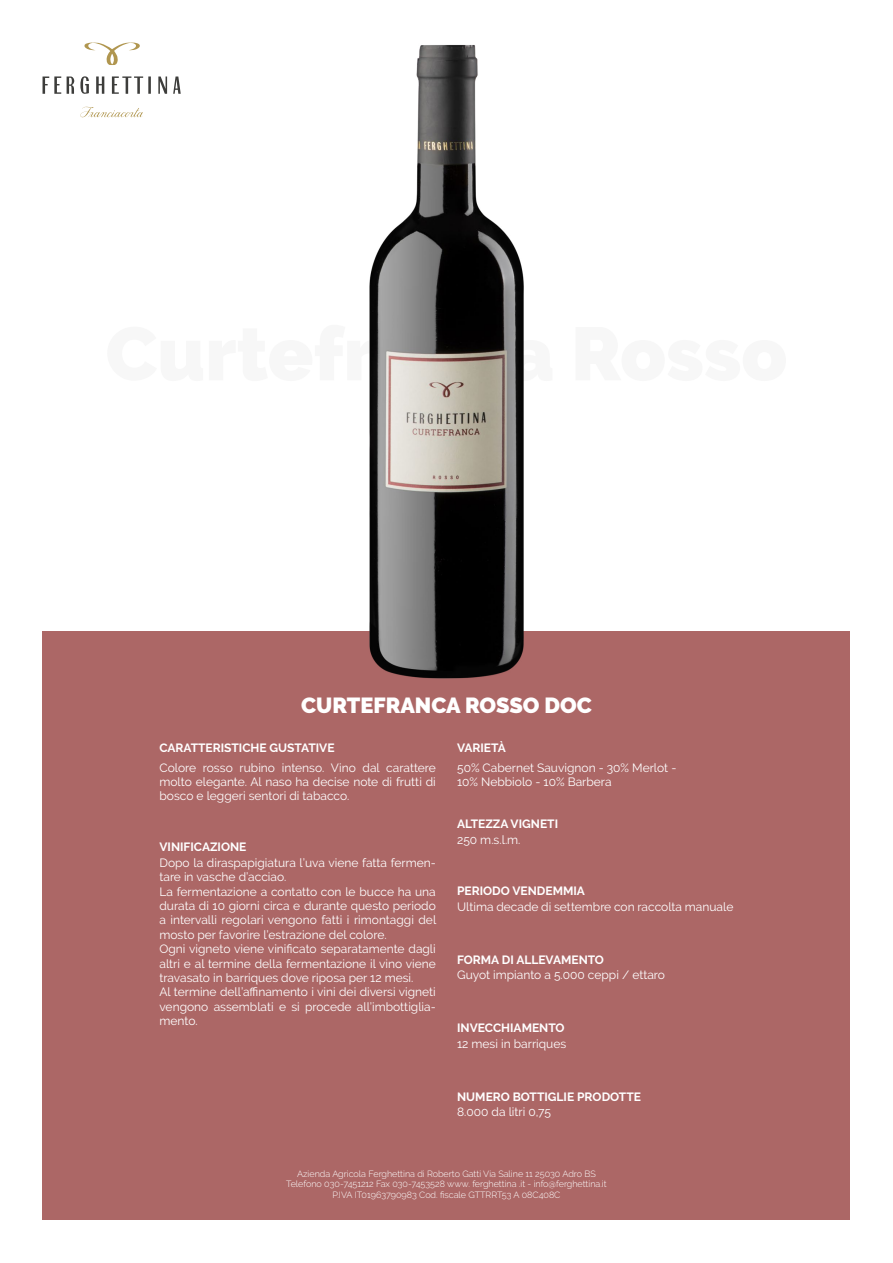
<style>
.page{position:relative;width:893px;height:1263px;background:#fff}
.page>*{position:absolute;margin:0;border:0;box-sizing:border-box;transform-origin:0 0}
.t1{font:900 21.75px "Raleway";color:#fff}
.t2{font:12px/14.4px "Raleway";color:#fff}
.t3{font:700 12px "Raleway";color:#fff}
.t4{font:300 9px/10.8px "Raleway";color:#fff;text-align:center}
</style>
<div class="page">
<div style="left:43px;top:631px;width:807px;height:589px;background:#ac6766"></div>
<img style="left:369px;top:45px;width:155px;height:634px">
<svg style="left:84px;top:42px;width:56px;height:23px"></svg>
<svg style="left:43px;top:76px;width:18px;height:18px"></svg>
<svg style="left:67px;top:77px;width:7px;height:17px"></svg>
<svg style="left:112px;top:76px;width:31px;height:18px"></svg>
<hr style="left:148px;top:76px;width:3px;height:18px;background:#3d3d3b">
<svg style="left:96px;top:76px;width:8px;height:18px"></svg>
<svg style="left:80px;top:76px;width:9px;height:18px"></svg>
<svg style="left:173px;top:77px;width:8px;height:17px"></svg>
<svg style="left:158px;top:76px;width:9px;height:18px"></svg>
<svg style="left:80px;top:107px;width:63px;height:11px"></svg>
<h1 class="t1" style="left:301px;top:693px;width:292px">CURTEFRANCA ROSSO DOC</h1>
<p class="t3" style="left:159px;top:741px;width:177px">CARATTERISTICHE GUSTATIVE</p>
<p class="t2" style="left:159px;top:760px;width:278px;text-align:justify">Colore rosso rubino intenso. Vino dal carattere molto elegante. Al naso ha decise note di frutti di bosco e leggeri sentori di tabacco.</p>
<p class="t3" style="left:159px;top:840px;width:89px">VINIFICAZIONE</p>
<p class="t2" style="left:159px;top:855px;width:278px">Dopo la diraspapigiatura l’uva viene fatta fermen&shy;tare in vasche d’acciao.<br>La fermentazione a contatto con le bucce ha una durata di 10 giorni circa e durante questo periodo a intervalli regolari vengono fatti i rimontaggi del mosto per favorire l’estrazione del colore.<br>Ogni vigneto viene vinificato separatamente dagli altri e al termine della fermentazione il vino viene travasato in barriques dove riposa per 12 mesi.<br>Al termine dell’affinamento i vini dei diversi vigneti vengono assemblati e si procede all’imbottiglia&shy;mento.</p>
<p class="t3" style="left:457px;top:741px;width:50px">VARIETÀ</p>
<p class="t2" style="left:457px;top:760px;width:221px">50% Cabernet Sauvignon - 30% Merlot -<br>10% Nebbiolo - 10% Barbera</p>
<p class="t3" style="left:457px;top:817px;width:102px">ALTEZZA VIGNETI</p>
<p class="t2" style="left:457px;top:832px;width:65px">250 m.s.l.m.</p>
<p class="t3" style="left:457px;top:884px;width:129px">PERIODO VENDEMMIA</p>
<p class="t2" style="left:457px;top:900px;width:278px">Ultima decade di settembre con raccolta manuale</p>
<p class="t3" style="left:457px;top:952px;width:148px">FORMA DI ALLEVAMENTO</p>
<p class="t2" style="left:457px;top:968px;width:209px">Guyot impianto a 5.000 ceppi / ettaro</p>
<p class="t3" style="left:457px;top:1021px;width:109px">INVECCHIAMENTO</p>
<p class="t2" style="left:457px;top:1036px;width:111px">12 mesi in barriques</p>
<p class="t3" style="left:457px;top:1089px;width:185px">NUMERO BOTTIGLIE PRODOTTE</p>
<p class="t2" style="left:457px;top:1105px;width:95px">8.000 da litri 0,75</p>
<p class="t4" style="left:286px;top:1168px;width:322px">Azienda Agricola Ferghettina di Roberto Gatti Via Saline 11 25030 Adro BS<br>Telefono 030-7451212 Fax 030-7453528 www. ferghettina .it - info@ferghettina.it<br>P.IVA IT01963790983 Cod. fiscale GTTRRT53 A 08C408C</p>
</div>
